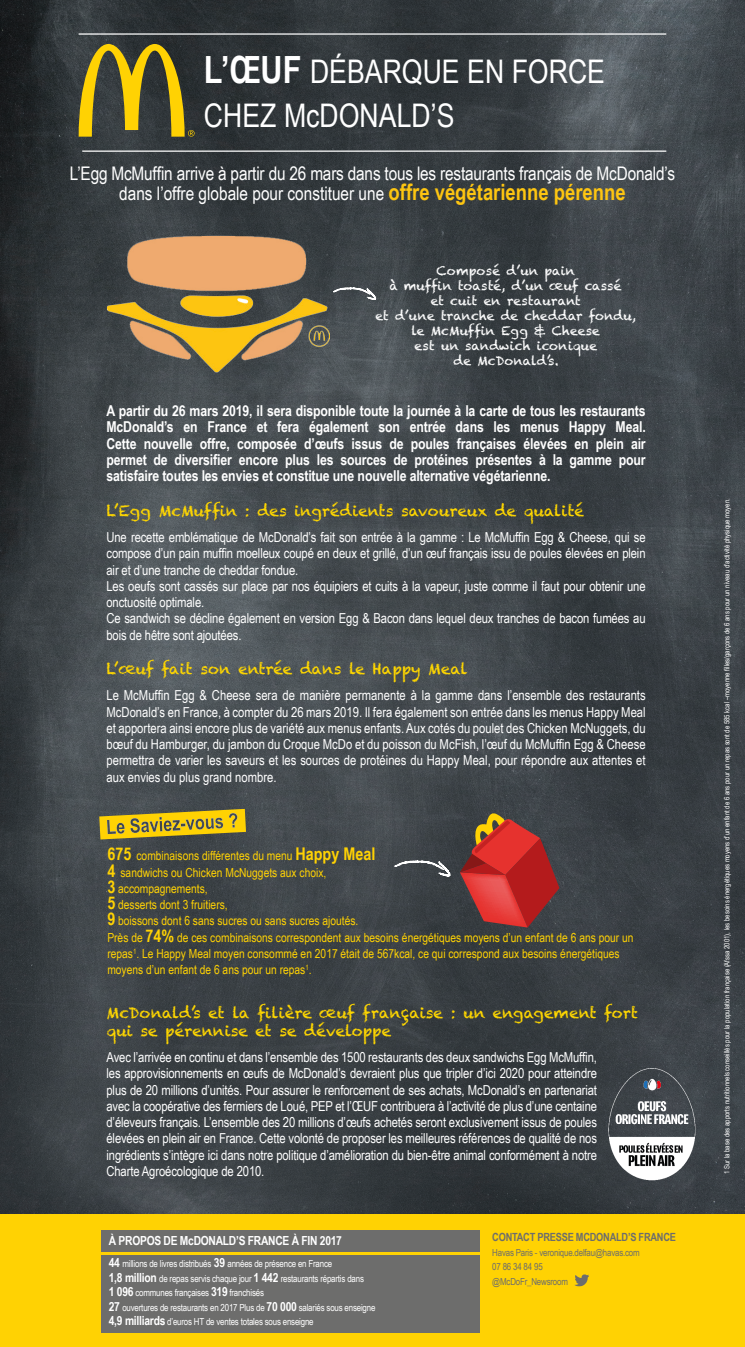
<style>
.page{position:relative;width:745px;height:1347px;background:#fff}
.page>*{position:absolute;margin:0;border:0;box-sizing:border-box;transform-origin:0 0}
.t1{font:32.5px "Arial Narrow";color:#fff}
.t2{font:18.75px/20px "Arial Narrow";letter-spacing:-.01em;color:#fff;text-align:center}
.t3{font:15.25px/18.4px "Chalkduster";color:#ffd700}
.t4{font:700 15px/16.2px "Arial Narrow";letter-spacing:-.01em;color:#fff;text-align:justify}
.t5{font:13.75px/16.2px "Arial Narrow";letter-spacing:-.01em;color:#fff;text-align:justify}
.t6{font:12.5px/16.2px "Arial Narrow";color:#ffd203}
.t7{font:12.5px "Chalkduster";color:#fff}
.t8{font:700 12.5px "Arial Narrow";letter-spacing:-.02em;color:#fff}
.t9{font:700 11.25px "Arial Narrow";letter-spacing:-.02em;color:#6d6d6c}
.t10{font:9.62px "Arial Narrow";letter-spacing:-.02em;color:#fff}
.t11{font:9.62px "Arial Narrow";letter-spacing:-.02em;color:#6d6d6c}
.t12{font:7.25px "Arial Narrow";color:#fff}
.s1{font-weight:700;font-size:37.5px}
.s2{font-weight:700;font-size:22.5px;color:#fdc511}
.s3{font-weight:700;font-size:17.5px}
.s4{font-weight:700;font-size:12.62px}
</style>
<div class="page">
<img style="left:0;top:0;width:744px;height:1214px">
<img style="left:107px;top:223px;width:222px;height:154px">
<svg style="left:79px;top:44px;width:115px;height:93px;background:#766b28"></svg>
<hr style="left:79px;top:33px;width:587px;height:2px;background:#fff">
<hr style="left:82px;top:150px;width:584px;height:2px;background:#fff">
<svg style="left:322px;top:281px;width:57px;height:22px"></svg>
<div style="left:0;top:1214px;width:744px;height:132px;background:#ffd203"></div>
<div style="left:101px;top:1230px;width:378px;height:22px;background:#6d6d6c"></div>
<div style="left:101px;top:1255px;width:378px;height:77px;background:#6d6d6c"></div>
<svg style="left:99px;top:809px;width:147px;height:30px;background:#a28f29"></svg>
<img style="left:130px;top:813px;width:107px;height:20px">
<img style="left:596px;top:1065px;width:110px;height:117px">
<svg style="left:575px;top:1274px;width:13px;height:13px"></svg>
<svg style="left:459px;top:809px;width:100px;height:118px;background:#993934"></svg>
<svg style="left:384px;top:854px;width:69px;height:38px;background:#4b5054"></svg>
<p class="t1" style="left:204px;top:48px;width:402px"><span class="s1">L’ŒUF</span> DÉBARQUE EN FORCE</p>
<p class="t1" style="left:204px;top:92px;width:252px">CHEZ McDONALD’S</p>
<p class="t2" style="left:70px;top:162px;width:606px">L’Egg McMuffin arrive à partir du 26 mars dans tous les restaurants français de McDonald’s dans l’offre globale pour constituer une <span class="s2">offre végétarienne pérenne</span></p>
<p class="t7" style="left:436px;top:263px;width:140px">Composé d’un pain</p>
<p class="t7" style="left:389px;top:278px;width:233px">à muffin toasté, d’un œuf cassé</p>
<p class="t7" style="left:430px;top:293px;width:151px">et cuit en restaurant</p>
<p class="t7" style="left:375px;top:308px;width:262px">et d’une tranche de cheddar fondu,</p>
<p class="t7" style="left:411px;top:323px;width:190px">le McMuffin Egg &amp; Cheese</p>
<p class="t7" style="left:414px;top:338px;width:184px">est un sandwich iconique</p>
<p class="t7" style="left:453px;top:353px;width:106px">de McDonald’s.</p>
<p class="t4" style="left:106px;top:402px;width:540px">A partir du 26 mars 2019, il sera disponible toute la journée à la carte de tous les restaurants McDonald’s en France et fera également son entrée dans les menus Happy Meal.<br>Cette nouvelle offre, composée d’œufs issus de poules françaises élevées en plein air permet de diversifier encore plus les sources de protéines présentes à la gamme pour satisfaire toutes les envies et constitue une nouvelle alternative végétarienne.</p>
<p class="t3" style="left:106px;top:501px;width:479px">L’Egg McMuffin : des ingrédients savoureux de qualité</p>
<p class="t5" style="left:106px;top:528px;width:540px">Une recette emblématique de McDonald’s fait son entrée à la gamme : Le McMuffin Egg &amp; Cheese, qui se compose d’un pain muffin moelleux coupé en deux et grillé, d’un œuf français issu de poules élevées en plein air et d’une tranche de cheddar fondue.</p>
<p class="t5" style="left:106px;top:577px;width:540px">Les oeufs sont cassés sur place par nos équipiers et cuits à la vapeur, juste comme il faut pour obtenir une onctuosité optimale.</p>
<p class="t5" style="left:106px;top:610px;width:540px">Ce sandwich se décline également en version Egg &amp; Bacon dans lequel deux tranches de bacon fumées au bois de hêtre sont ajoutées.</p>
<p class="t3" style="left:106px;top:659px;width:362px">L’œuf fait son entrée dans le Happy Meal</p>
<p class="t5" style="left:106px;top:687px;width:540px">Le McMuffin Egg &amp; Cheese sera de manière permanente à la gamme dans l’ensemble des restaurants McDonald’s en France, à compter du 26 mars 2019. Il fera également son entrée dans les menus Happy Meal et apportera ainsi encore plus de variété aux menus enfants. Aux cotés du poulet des Chicken McNuggets, du bœuf du Hamburger, du jambon du Croque McDo et du poisson du McFish, l’œuf du McMuffin Egg &amp; Cheese permettra de varier les saveurs et les sources de protéines du Happy Meal, pour répondre aux attentes et aux envies du plus grand nombre.</p>
<p class="t6" style="left:107px;top:847px;width:269px"><span class="s3">675</span> combinaisons différentes du menu <span class="s3">Happy Meal</span></p>
<p class="t6" style="left:107px;top:863px;width:220px"><span class="s3">4</span> sandwichs ou Chicken McNuggets aux choix,</p>
<p class="t6" style="left:107px;top:879px;width:102px"><span class="s3">3</span> accompagnements,</p>
<p class="t6" style="left:107px;top:896px;width:122px"><span class="s3">5</span> desserts dont 3 fruitiers,</p>
<p class="t6" style="left:107px;top:912px;width:252px"><span class="s3">9</span> boissons dont 6 sans sucres ou sans sucres ajoutés.</p>
<p class="t6" style="left:107px;top:928px;width:527px">Près de <span class="s3">74%</span> de ces combinaisons correspondent aux besoins énergétiques moyens d’un enfant de 6 ans pour un repas<sup>1</sup>. Le Happy Meal moyen consommé en 2017 était de 567kcal, ce qui correspond aux besoins énergétiques moyens d’un enfant de 6 ans pour un repas<sup>1</sup>.</p>
<p class="t3" style="left:106px;top:1003px;width:532px">McDonald’s et la filière œuf française : un engagement fort qui se pérennise et se développe</p>
<p class="t5" style="left:106px;top:1048px;width:492px">Avec l’arrivée en continu et dans l’ensemble des 1500 restaurants des deux sandwichs Egg McMuffin, les approvisionnements en œufs de McDonald’s devraient plus que tripler d’ici 2020 pour atteindre plus de 20 millions d’unités. Pour assurer le renforcement de ses achats, McDonald’s en partenariat avec la coopérative des fermiers de Loué, PEP et l’ŒUF contribuera à l’activité de plus d’une centaine d’éleveurs français. L’ensemble des 20 millions d’œufs achetés seront exclusivement issus de poules élevées en plein air en France. Cette volonté de proposer les meilleures références de qualité de nos ingrédients s’intègre ici dans notre politique d’amélioration du bien-être animal conformément à notre Charte Agroécologique de 2010.</p>
<p class="t8" style="left:109px;top:1231px;width:234px">À PROPOS DE McDONALD’S FRANCE À FIN 2017</p>
<p class="t10" style="left:109px;top:1256px;width:225px"><span class="s4">44</span> millions de livres distribués <span class="s4">39</span> années de présence en France</p>
<p class="t10" style="left:109px;top:1271px;width:256px"><span class="s4">1,8 million</span> de repas servis chaque jour <span class="s4">1 442</span> restaurants répartis dans</p>
<p class="t10" style="left:109px;top:1285px;width:156px"><span class="s4">1 096</span> communes françaises <span class="s4">319</span> franchisés</p>
<p class="t10" style="left:109px;top:1300px;width:268px"><span class="s4">27</span> ouvertures de restaurants en 2017 Plus de <span class="s4">70 000</span> salariés sous enseigne</p>
<p class="t10" style="left:109px;top:1314px;width:206px"><span class="s4">4,9 milliards</span> d’euros HT de ventes totales sous enseigne</p>
<p class="t9" style="left:492px;top:1228px;width:185px">CONTACT PRESSE MCDONALD’S FRANCE</p>
<p class="t11" style="left:492px;top:1245px;width:149px">Havas Paris - veronique.delfau@havas.com</p>
<p class="t11" style="left:492px;top:1259px;width:52px">07 86 34 84 95</p>
<p class="t11" style="left:492px;top:1274px;width:77px">@McDoFr_Newsroom</p>
<p class="t12" style="left:721px;top:1174px;width:677px;rotate:-90deg">1 Sur la base des apports nutritionnels conseillés pour la population française (Afssa 2001), les besoins énergétiques moyens d’un enfant de 6 ans pour un repas sont de 585 kcal –moyenne filles/garçons de 6 ans pour un niveau d’activité physique moyen.</p>
</div>
